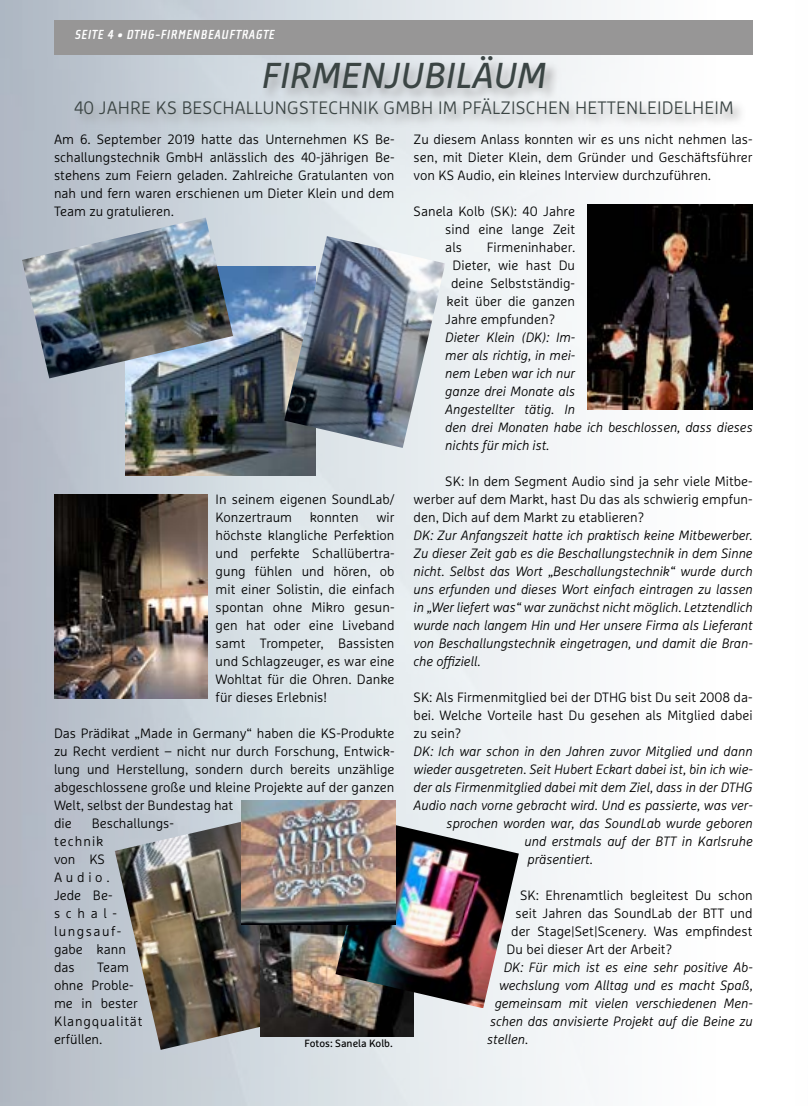
<style>
.page{position:relative;width:808px;height:1106px;background:#fff}
.page>*{position:absolute;margin:0;border:0;box-sizing:border-box;transform-origin:0 0}
.t1{font:italic 36px "Marselis Pro";letter-spacing:.01em;color:#3b4544}
.t2{font:300 18px "Marselis Pro";letter-spacing:.01em;color:#3b4544}
.t3{font:300 13.5px/18px "Marselis Pro";color:#000;text-align:justify}
.t4{font:italic 300 13.5px/18px "Marselis Pro";color:#000}
.t5{font:italic 700 13.5px "Cholla Sans OT";letter-spacing:.04em;color:#fff}
.t6{font:10.5px "Marselis Pro";color:#000}
</style>
<div class="page">
<img style="left:0;top:0;width:716px;height:1106px">
<div style="left:55px;top:20px;width:698px;height:34px;background:#979696"></div>
<div style="left:73px;top:55px;width:672px;height:72px;background:#979696;opacity:.75"></div>
<img style="left:54px;top:495px;width:153px;height:204px">
<img style="left:126px;top:267px;width:190px;height:208px">
<img style="left:284px;top:236px;width:161px;height:212px">
<img style="left:22px;top:217px;width:211px;height:161px">
<img style="left:115px;top:816px;width:195px;height:233px">
<img style="left:260px;top:924px;width:153px;height:112px">
<img style="left:335px;top:819px;width:184px;height:189px">
<img style="left:242px;top:800px;width:153px;height:124px">
<img style="left:588px;top:205px;width:164px;height:204px">
<p class="t5" style="left:75px;top:27px;width:201px">SEITE 4 • DTHG-FIRMENBEAUFTRAGTE</p>
<h1 class="t1" style="left:262px;top:54px;width:286px">FIRMENJUBILÄUM</h1>
<h2 class="t2" style="left:74px;top:97px;width:661px">40 JAHRE KS BESCHALLUNGSTECHNIK GMBH IM PFÄLZISCHEN HETTENLEIDELHEIM</h2>
<p class="t3" style="left:54px;top:130px;width:342px">Am 6. September 2019 hatte das Unternehmen KS Be&shy;schallungstechnik GmbH anlässlich des 40-jährigen Be&shy;stehens zum Feiern geladen. Zahlreiche Gratulanten von nah und fern waren erschienen um Dieter Klein und dem Team zu gratulieren.</p>
<p class="t3" style="left:216px;top:490px;width:180px">In seinem eigenen SoundLab/<br>Konzertraum</p>
<p class="t3" style="left:310px;top:508px;width:51px">konnten</p>
<p class="t3" style="left:216px;top:508px;width:180px;text-indent:161px">wir höchste klangliche Perfektion und perfekte Schallübertra&shy;gung fühlen und hören, ob mit einer Solistin, die einfach spontan ohne Mikro gesun&shy;gen hat oder eine Liveband samt Trompeter, Bassisten und Schlagzeuger, es war eine Wohltat für die Ohren. Danke für dieses Erlebnis!</p>
<p class="t3" style="left:54px;top:724px;width:342px;text-align:left">Das Prädikat „Made in Germany“ haben die KS-Produkte zu Recht verdient – nicht nur durch Forschung, Entwick&shy;lung und Herstellung, sondern durch bereits unzählige abgeschlossene große und kleine Projekte auf der ganzen Welt, selbst der Bundestag hat<br>die</p>
<p class="t3" style="left:54px;top:814px;width:122px;text-align:left;text-indent:38px">Beschallungs&shy;technik<br>von KS<br>Audio.<br>Jede Be&shy;schal&shy;lungsauf-<br>gabe kann<br>das</p>
<p class="t3" style="left:54px;top:958px;width:90px;text-align:left;text-indent:43px">Team ohne Proble&shy;me in bester<br>Klangqualität erfüllen.</p>
<p class="t6" style="left:304px;top:1036px;width:90px">Fotos: Sanela Kolb.</p>
<p class="t3" style="left:414px;top:130px;width:341px">Zu diesem Anlass konnten wir es uns nicht nehmen las&shy;sen, mit Dieter Klein, dem Gründer und Geschäftsführer von KS Audio, ein kleines Interview durchzuführen.</p>
<p class="t3" style="left:445px;top:202px;width:131px;text-indent:-32px">Sanela Kolb (SK): 40 Jahre sind eine lange Zeit als</p>
<p class="t3" style="left:487px;top:238px;width:90px">Firmeninhaber.</p>
<p class="t3" style="left:453px;top:256px;width:124px">Dieter, wie hast Du</p>
<p class="t3" style="left:451px;top:274px;width:126px">deine Selbstständig-</p>
<p class="t3" style="left:447px;top:292px;width:130px">keit über die ganzen</p>
<p class="t3" style="left:445px;top:310px;width:111px">Jahre empfunden?</p>
<p class="t4" style="left:445px;top:328px;width:309px">Dieter Klein (DK): Im-<br>mer als richtig, in mei-<br>nem Leben war ich nur<br>ganze drei Monate als<br>Angestellter tätig. In<br>den drei Monaten habe ich beschlossen, dass dieses nichts für mich ist.</p>
<p class="t3" style="left:414px;top:472px;width:341px;text-indent:32px">SK: In dem Segment Audio sind ja sehr viele Mitbe&shy;werber auf dem Markt, hast Du das als schwierig empfun&shy;den, Dich auf dem Markt zu etablieren?</p>
<p class="t4" style="left:414px;top:526px;width:341px;text-align:justify">DK: Zur Anfangszeit hatte ich praktisch keine Mitbewerber.<br>Zu dieser Zeit gab es die Beschallungstechnik in dem Sinne nicht. Selbst das Wort „Beschallungstechnik“ wurde durch uns erfunden und dieses Wort einfach eintragen zu lassen in „Wer liefert was“ war zunächst nicht möglich. Letztendlich wurde nach langem Hin und Her unsere Firma als Lieferant von Beschallungstechnik eingetragen, und damit die Bran&shy;che offiziell.</p>
<p class="t3" style="left:414px;top:688px;width:341px">SK: Als Firmenmitglied bei der DTHG bist Du seit 2008 da&shy;bei. Welche Vorteile hast Du gesehen als Mitglied dabei zu sein?</p>
<p class="t4" style="left:414px;top:742px;width:340px">DK: Ich war schon in den Jahren zuvor Mitglied und dann</p>
<p class="t4" style="left:414px;top:760px;width:341px">wieder ausgetreten. Seit Hubert Eckart dabei ist, bin ich wie-</p>
<p class="t4" style="left:414px;top:778px;width:341px">der als Firmenmitglied dabei mit dem Ziel, dass in der DTHG</p>
<p class="t4" style="left:414px;top:796px;width:340px">Audio nach vorne gebracht wird. Und es passierte, was ver-</p>
<p class="t4" style="left:447px;top:814px;width:307px">sprochen worden war, das SoundLab wurde geboren</p>
<p class="t4" style="left:525px;top:832px;width:230px">und erstmals auf der BTT in Karlsruhe</p>
<p class="t4" style="left:528px;top:850px;width:67px">präsentiert.</p>
<p class="t3" style="left:520px;top:886px;width:234px">SK: Ehrenamtlich begleitest Du schon</p>
<p class="t3" style="left:516px;top:904px;width:238px">seit Jahren das SoundLab der BTT und</p>
<p class="t3" style="left:511px;top:922px;width:243px">der Stage|Set|Scenery. Was empfindest</p>
<p class="t3" style="left:507px;top:940px;width:167px">Du bei dieser Art der Arbeit?</p>
<p class="t4" style="left:504px;top:958px;width:251px">DK: Für mich ist es eine sehr positive Ab-</p>
<p class="t4" style="left:499px;top:976px;width:255px">wechslung vom Alltag und es macht Spaß,</p>
<p class="t4" style="left:495px;top:994px;width:259px">gemeinsam mit vielen verschiedenen Men-</p>
<p class="t4" style="left:490px;top:1012px;width:264px">schen das anvisierte Projekt auf die Beine zu</p>
<p class="t4" style="left:487px;top:1030px;width:43px">stellen.</p>
</div>
